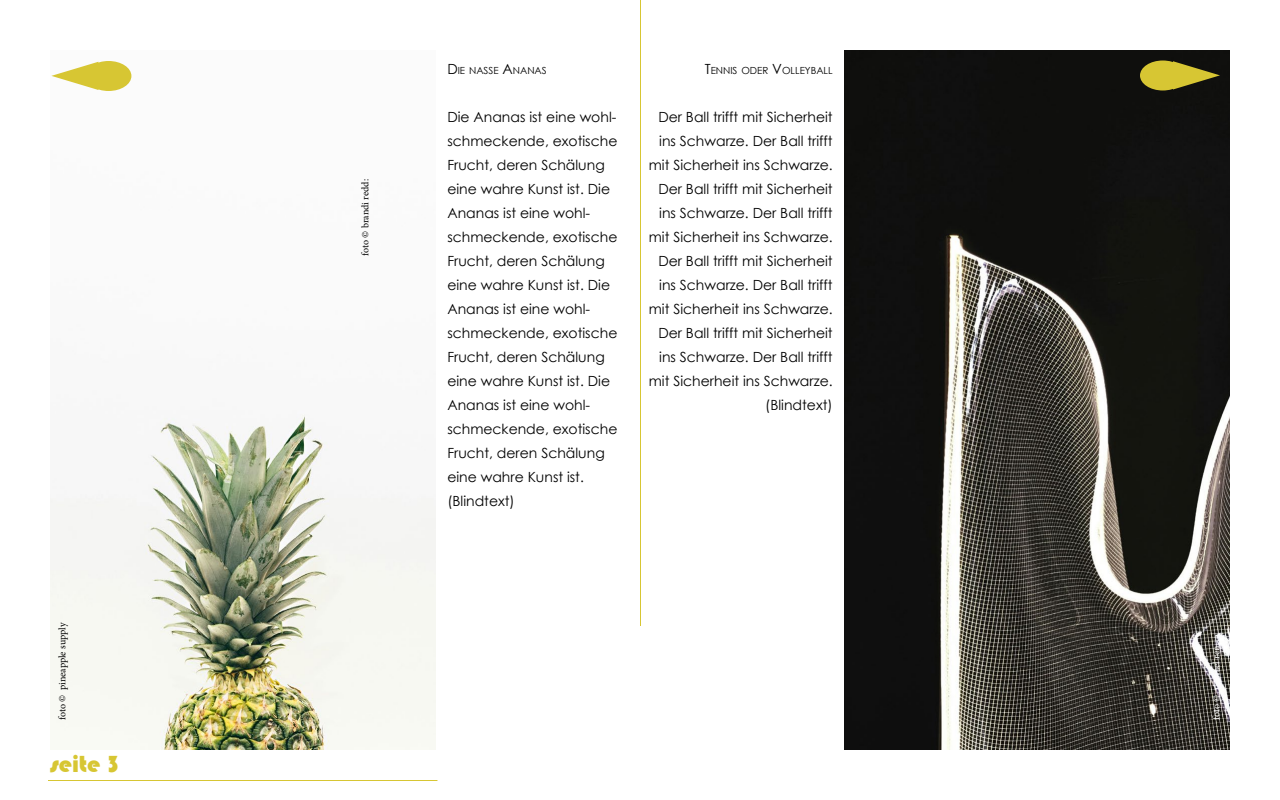
<style>
.page{position:relative;width:1280px;height:800px;background:#fff}
.page>*{position:absolute;margin:0;border:0;box-sizing:border-box;transform-origin:0 0}
.t1{font:24px "Bauhaus 93";color:#d7c633}
.t2{font:14px/24px "Century Gothic";color:#000}
.t3{font:10px "Minion Pro";letter-spacing:-.005em;color:#000}
.t4{font:10px "Minion Pro";letter-spacing:-.005em;color:#fff}
.t5{font:9.8px "Century Gothic";color:#000}
.s1{font-size:14px}
</style>
<div class="page">
<hr style="left:48px;top:780px;width:389px;height:1px;background:#d7c633">
<img style="left:845px;top:50px;width:385px;height:700px">
<img style="left:50px;top:61px;width:385px;height:689px">
<div style="left:1140px;top:60px;width:46px;height:30px;background:#d7c633;border-radius:50%"></div>
<svg style="left:1173px;top:61px;width:47px;height:29px"></svg>
<div style="left:86px;top:61px;width:45px;height:30px;background:#d7c633;border-radius:50%"></div>
<svg style="left:51px;top:62px;width:47px;height:28px"></svg>
<hr style="left:640px;top:0;width:1px;height:626px;background:#d7c633">
<p class="t3" style="left:56px;top:720px;width:99px;rotate:-90deg">foto © pineapple supply</p>
<h1 class="t1" style="left:50px;top:750px;width:71px">seite 3</h1>
<p class="t3" style="left:359px;top:256px;width:78px;rotate:-90deg">foto © brandi redd:</p>
<p class="t5" style="left:447px;top:64px;width:100px"><span class="s1">D</span> IE NASS E <span class="s1">A</span>NANAS</p>
<p class="t2" style="left:447px;top:105px;width:172px">Die Ananas ist eine wohl&shy;schmeckende, exotische<br>Frucht, deren Schälung eine wahre Kunst ist. Die<br>Ananas ist eine wohl&shy;schmeckende, exotische<br>Frucht, deren Schälung eine wahre Kunst ist. Die<br>Ananas ist eine wohl&shy;schmeckende, exotische<br>Frucht, deren Schälung eine wahre Kunst ist. Die<br>Ananas ist eine wohl&shy;schmeckende, exotische<br>Frucht, deren Schälung eine wahre Kunst ist. (Blindtext)</p>
<p class="t5" style="left:705px;top:64px;width:129px"><span class="s1">T</span>ENNIS ODER <span class="s1">V</span>OLLEYBALL</p>
<p class="t2" style="left:649px;top:105px;width:185px;text-align:right">Der Ball trifft mit Sicherheit ins Schwarze. Der Ball trifft mit Sicherheit ins Schwarze.<br>Der Ball trifft mit Sicherheit ins Schwarze. Der Ball trifft mit Sicherheit ins Schwarze.<br>Der Ball trifft mit Sicherheit ins Schwarze. Der Ball trifft mit Sicherheit ins Schwarze.<br>Der Ball trifft mit Sicherheit ins Schwarze. Der Ball trifft mit Sicherheit ins Schwarze. (Blindtext)</p>
<p class="t4" style="left:1210px;top:720px;width:76px;rotate:-90deg">foto © rachael ren</p>
</div>
